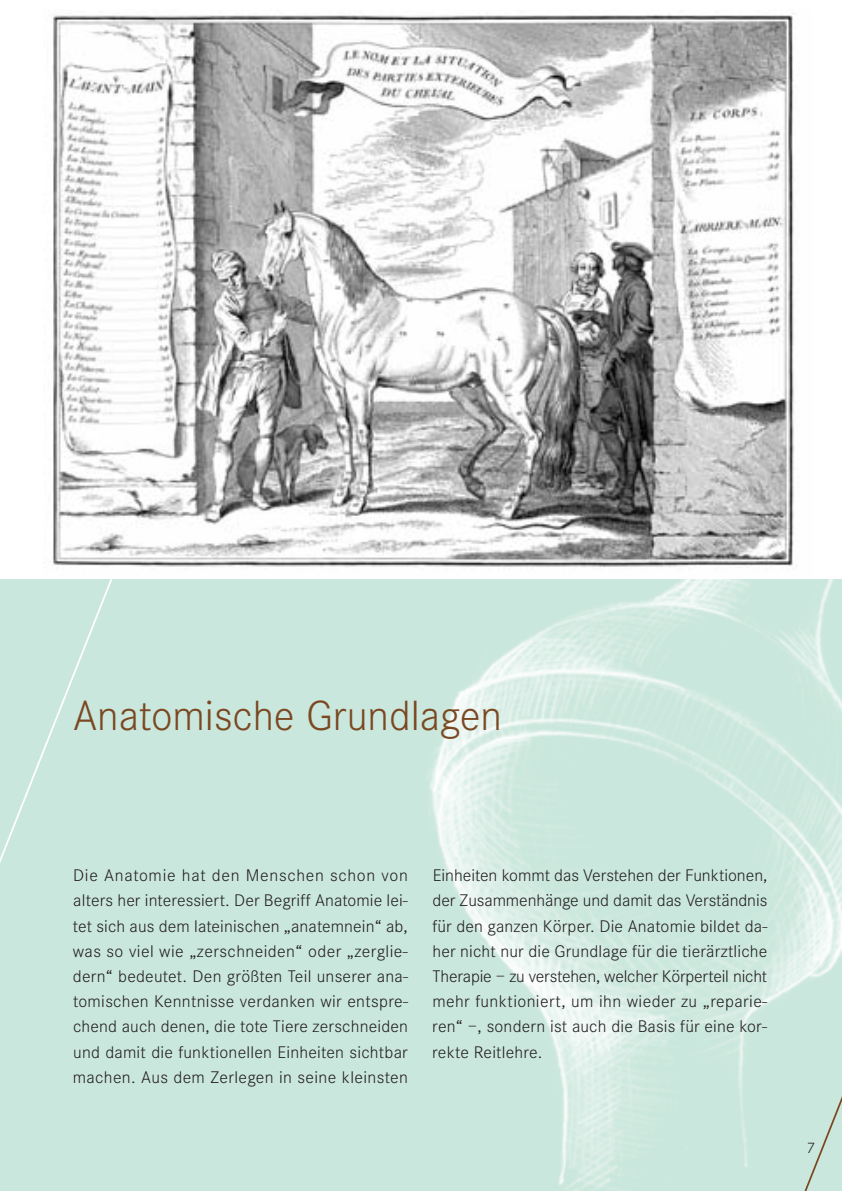
<style>
.page{position:relative;width:842px;height:1191px;background:#cae7dd}
.page>*{position:absolute;margin:0;border:0;box-sizing:border-box;transform-origin:0 0}
.t1{font:300 43.75px "Corporate S";color:#7a4821}
.t2{font:300 17.5px/25.2px "Corporate S";letter-spacing:.01em;color:#231f20;text-align:justify}
.t3{font:300 15.75px "Corporate S";color:#231f20}
</style>
<div class="page">
<img style="left:394px;top:578px;width:448px;height:613px">
<div style="left:0;top:0;width:842px;height:578px;background:#fff"></div>
<img style="left:53px;top:13px;width:744px;height:554px">
<svg style="left:0;top:578px;width:3px;height:285px"></svg>
<svg style="left:797px;top:1059px;width:45px;height:132px"></svg>
<h1 class="t1" style="left:73px;top:689px;width:430px">Anatomische Grundlagen</h1>
<p class="t2" style="left:73px;top:862px;width:337px">Die Anatomie hat den Menschen schon von alters her interessiert. Der Begriff Anatomie lei&shy;tet sich aus dem lateinischen „anatemnein“ ab, was so viel wie „zerschneiden“ oder „zerglie&shy;dern“ bedeutet. Den größten Teil unserer ana&shy;tomischen Kenntnisse verdanken wir entspre&shy;chend auch denen, die tote Tiere zerschneiden und damit die funktionellen Einheiten sichtbar machen. Aus dem Zerlegen in seine kleinsten</p>
<p class="t2" style="left:432px;top:862px;width:337px">Einheiten kommt das Verstehen der Funktionen, der Zusammenhänge und damit das Verständnis für den ganzen Körper. Die Anatomie bildet da&shy;her nicht nur die Grundlage für die tierärztliche Therapie – zu verstehen, welcher Körperteil nicht mehr funktioniert, um ihn wieder zu „reparie&shy;ren“ –, sondern ist auch die Basis für eine kor&shy;rekte Reitlehre.</p>
<p class="t3" style="left:806px;top:1138px;width:10px">7</p>
</div>
